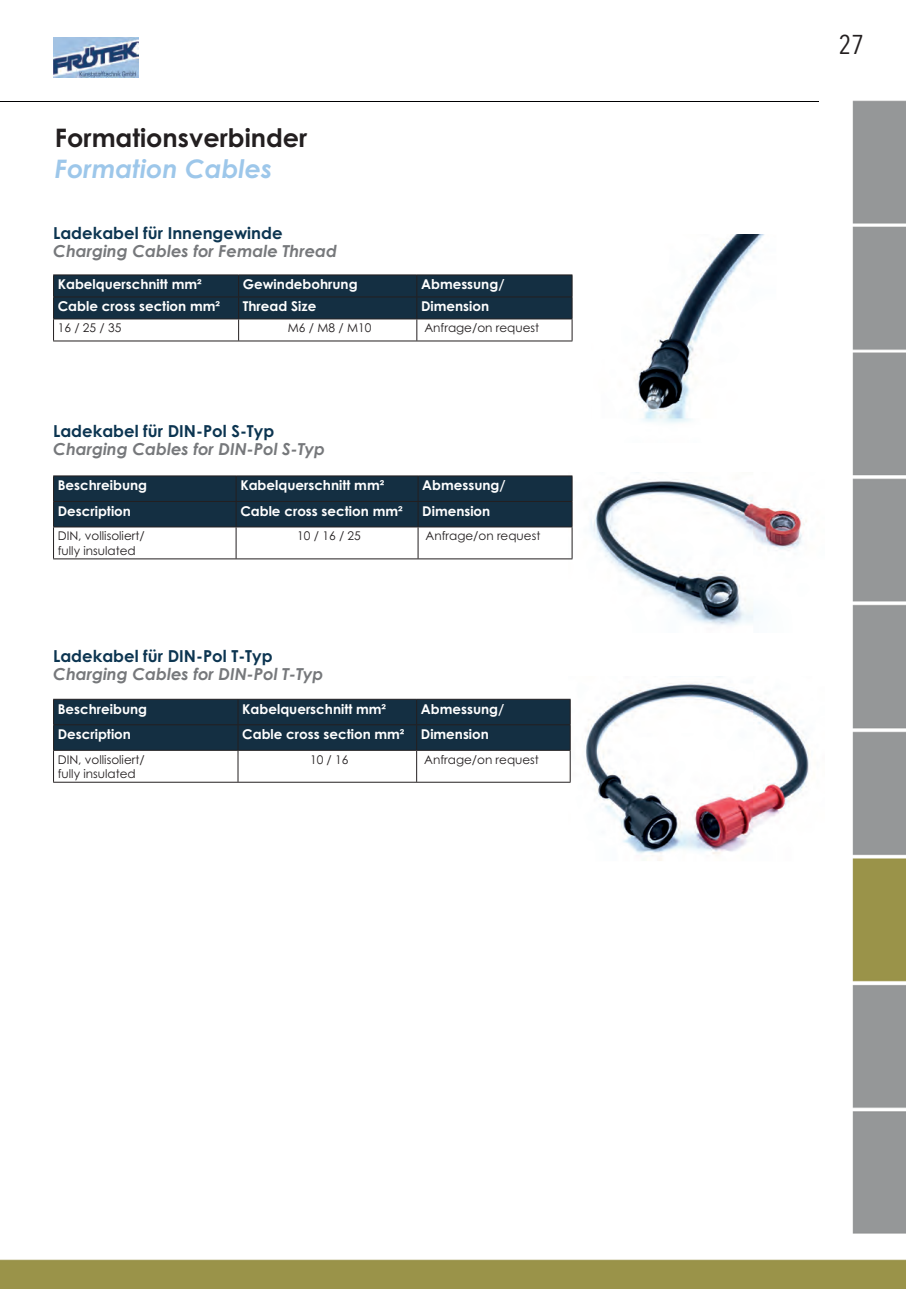
<style>
.page{position:relative;width:906px;height:1289px;background:#fff}
.page>*{position:absolute;margin:0;border:0;box-sizing:border-box;transform-origin:0 0}
.t1{font:27px "Avenir Next Condensed";color:#231f20}
.t2{font:700 25.5px "Century Gothic";color:#231f20}
.t3{font:italic 700 25.5px "Century Gothic";color:#9dc7ea}
.t4{font:italic 700 16.5px "Century Gothic";color:#76787b}
.t5{font:700 16.5px "Century Gothic";color:#0c3551}
.t6{font:700 13.5px "Century Gothic";color:#fff}
.t7{font:12px/14.4px "Century Gothic";color:#231f20}
</style>
<div class="page">
<img style="left:0;top:37px;width:906px;height:1251px">
<img style="left:0;top:101px;width:818px;height:1px">
<img style="left:53px;top:37px;width:85px;height:40px">
<img style="left:569px;top:676px;width:255px;height:187px">
<img style="left:592px;top:234px;width:233px;height:208px">
<img style="left:569px;top:472px;width:255px;height:160px">
<hr style="left:53px;top:274px;width:186px;height:1px;background:#231f20">
<hr style="left:239px;top:274px;width:178px;height:1px;background:#231f20">
<hr style="left:417px;top:274px;width:155px;height:1px;background:#231f20">
<svg style="left:53px;top:275px;width:520px;height:65px"></svg>
<hr style="left:53px;top:340px;width:519px;height:1px;background:#231f20">
<hr style="left:53px;top:475px;width:183px;height:1px;background:#231f20">
<hr style="left:236px;top:475px;width:182px;height:1px;background:#231f20">
<hr style="left:418px;top:475px;width:154px;height:1px;background:#231f20">
<div style="left:53px;top:476px;width:520px;height:51px;background:#142f42"></div>
<hr style="left:53px;top:526px;width:183px;height:1px;background:#231f20">
<hr style="left:53px;top:527px;width:1px;height:31px;background:#231f20">
<hr style="left:236px;top:526px;width:182px;height:1px;background:#231f20">
<hr style="left:236px;top:527px;width:1px;height:31px;background:#231f20">
<hr style="left:418px;top:526px;width:154px;height:1px;background:#231f20">
<hr style="left:418px;top:527px;width:1px;height:31px;background:#231f20">
<hr style="left:572px;top:527px;width:1px;height:31px;background:#231f20">
<hr style="left:53px;top:558px;width:519px;height:1px;background:#231f20">
<div style="left:53px;top:699px;width:518px;height:51px;background:#142f42"></div>
<hr style="left:53px;top:750px;width:185px;height:1px;background:#231f20">
<hr style="left:53px;top:750px;width:1px;height:31px;background:#231f20">
<hr style="left:238px;top:750px;width:179px;height:1px;background:#231f20">
<hr style="left:238px;top:750px;width:1px;height:31px;background:#231f20">
<hr style="left:417px;top:750px;width:153px;height:1px;background:#231f20">
<hr style="left:416px;top:750px;width:1px;height:31px;background:#231f20">
<hr style="left:570px;top:750px;width:1px;height:31px;background:#231f20">
<hr style="left:53px;top:781px;width:517px;height:1px;background:#231f20">
<h2 class="t2" style="left:55px;top:128px;width:254px">Formationsverbinder</h2>
<h2 class="t3" style="left:55px;top:159px;width:219px">Formation Cables</h2>
<p class="t5" style="left:53px;top:227px;width:231px">Ladekabel für Innengewinde</p>
<p class="t4" style="left:53px;top:245px;width:285px">Charging Cables for Female Thread</p>
<p class="t6" style="left:58px;top:279px;width:145px">Kabelquerschnitt mm²</p>
<p class="t6" style="left:243px;top:279px;width:116px">Gewindebohrung</p>
<p class="t6" style="left:421px;top:279px;width:85px">Abmessung/</p>
<p class="t6" style="left:58px;top:301px;width:164px">Cable cross section mm²</p>
<p class="t6" style="left:243px;top:301px;width:75px">Thread Size</p>
<p class="t6" style="left:421px;top:301px;width:70px">Dimension</p>
<p class="t7" style="left:58px;top:322px;width:65px">16 / 25 / 35</p>
<p class="t7" style="left:288px;top:322px;width:85px">M6 / M8 / M10</p>
<p class="t7" style="left:424px;top:322px;width:116px">Anfrage/on request</p>
<p class="t5" style="left:53px;top:424px;width:223px">Ladekabel für DIN-Pol S-Typ</p>
<p class="t4" style="left:53px;top:442px;width:273px">Charging Cables for DIN-Pol S-Typ</p>
<p class="t6" style="left:58px;top:480px;width:91px">Beschreibung</p>
<p class="t6" style="left:240px;top:480px;width:145px">Kabelquerschnitt mm²</p>
<p class="t6" style="left:422px;top:480px;width:85px">Abmessung/</p>
<p class="t6" style="left:58px;top:506px;width:75px">Description</p>
<p class="t6" style="left:240px;top:506px;width:164px">Cable cross section mm²</p>
<p class="t6" style="left:422px;top:506px;width:70px">Dimension</p>
<p class="t7" style="left:58px;top:530px;width:88px">DIN, vollisoliert/ fully insulated</p>
<p class="t7" style="left:297px;top:530px;width:65px">10 / 16 / 25</p>
<p class="t7" style="left:426px;top:530px;width:116px">Anfrage/on request</p>
<p class="t5" style="left:53px;top:650px;width:221px">Ladekabel für DIN-Pol T-Typ</p>
<p class="t4" style="left:53px;top:668px;width:272px">Charging Cables for DIN-Pol T-Typ</p>
<p class="t6" style="left:58px;top:703px;width:91px">Beschreibung</p>
<p class="t6" style="left:242px;top:703px;width:145px">Kabelquerschnitt mm²</p>
<p class="t6" style="left:421px;top:703px;width:85px">Abmessung/</p>
<p class="t6" style="left:58px;top:729px;width:75px">Description</p>
<p class="t6" style="left:242px;top:729px;width:248px">Cable cross section mm² Dimension</p>
<p class="t7" style="left:58px;top:753px;width:88px">DIN, vollisoliert/ fully insulated</p>
<p class="t7" style="left:310px;top:753px;width:40px">10 / 16</p>
<p class="t7" style="left:424px;top:753px;width:116px">Anfrage/on request</p>
<h1 class="t1" style="left:838px;top:29px;width:27px">27</h1>
</div>
